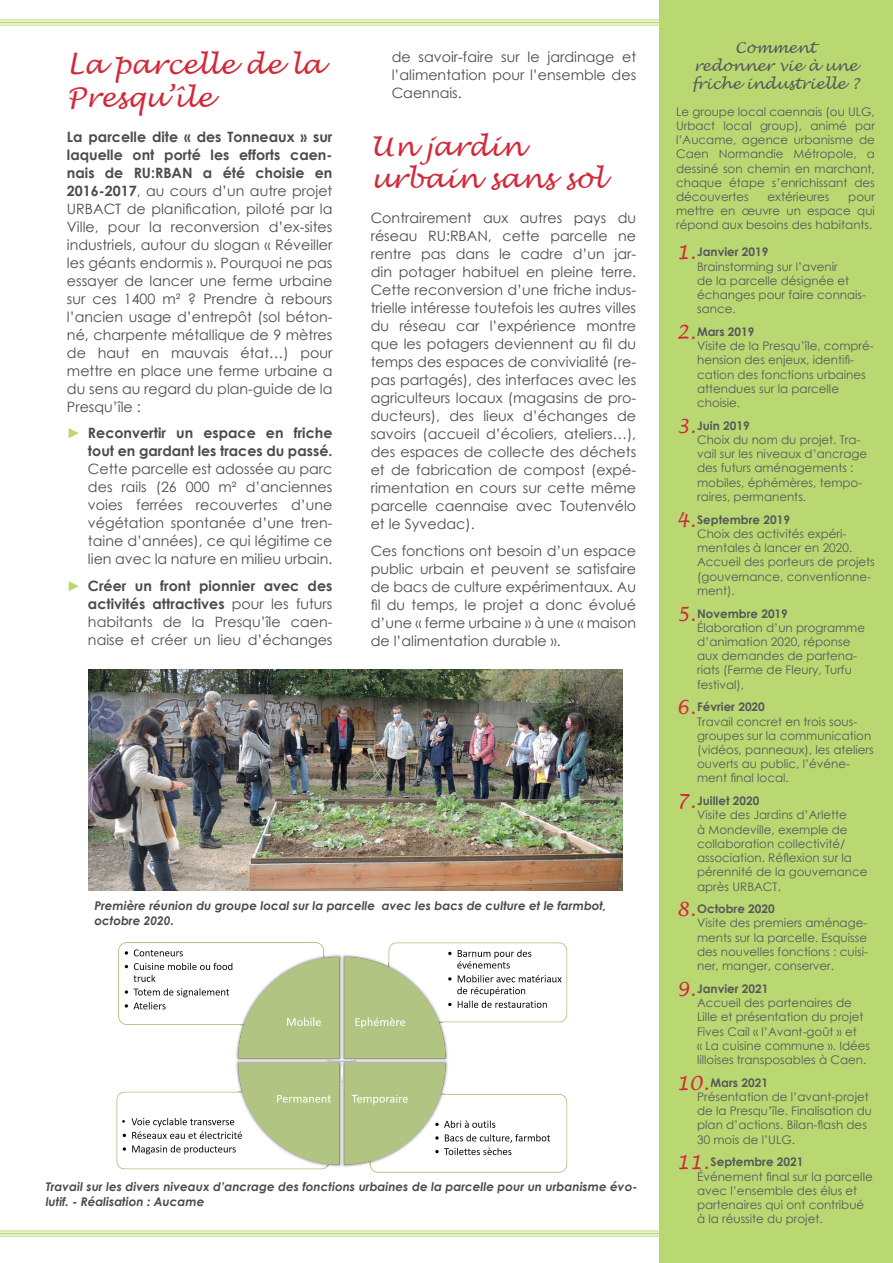
<style>
.page{position:relative;width:893px;height:1263px;background:#fff}
.page>*{position:absolute;margin:0;border:0;box-sizing:border-box;transform-origin:0 0}
.t1{font:italic 27px/32.4px "Lucida Handwriting";color:#d32839}
.t2{font:italic 15px/18px "Lucida Handwriting";color:#57585a;text-align:center}
.t3{font:14.25px/18px "Century Gothic";color:#4b4c4d;text-align:justify}
.t4{font:700 14.25px/18px "Century Gothic";color:#4b4c4d;text-align:right}
.t5{font:italic 700 12px/15px "Century Gothic";color:#4b4c4d}
.t6{font:11.85px/14.2px "Century Gothic";color:#57585a}
.s1{font-weight:700}
.s2{color:#bad872}
.s3{font-weight:700;color:#bad872}
.s4{font-family:"Lucida Handwriting";font-style:italic;font-size:19.5px;color:#d32839}
</style>
<div class="page">
<hr style="left:0;top:1230px;width:893px;height:1px;background:#bad872">
<hr style="left:0;top:1233px;width:893px;height:1px;background:#bad872">
<hr style="left:0;top:1236px;width:893px;height:1px;background:#bad872">
<hr style="left:0;top:20px;width:893px;height:1px;background:#bad872">
<hr style="left:0;top:22px;width:893px;height:1px;background:#bad872">
<hr style="left:0;top:25px;width:893px;height:1px;background:#bad872">
<div style="left:659px;top:0;width:234px;height:1263px;background:#bad872"></div>
<img style="left:116px;top:943px;width:452px;height:230px">
<img style="left:88px;top:669px;width:535px;height:222px">
<h1 class="t1" style="left:67px;top:49px;width:258px">La parcelle de la<br>Presqu’île</h1>
<p class="t3" style="left:67px;top:127px;width:267px"><span class="s1">La parcelle dite « des Tonneaux » sur laquelle ont porté les efforts caen&shy;nais de RU:RBAN a été choisie en 2016-2017</span>, au cours d’un autre projet URBACT de planification, piloté par la Ville, pour la reconversion d’ex-sites industriels, autour du slogan « Réveiller les géants endormis ». Pourquoi ne pas essayer de lancer une ferme urbaine sur ces 1400 m² ? Prendre à rebours l’ancien usage d’entrepôt (sol béton&shy;né, charpente métallique de 9 mètres de haut en mauvais état…) pour mettre en place une ferme urbaine a du sens au regard du plan-guide de la Presqu’île :</p>
<p class="t4" style="left:67px;top:423px;width:267px"><span class="s2">►</span> Reconvertir un espace en friche tout en gardant les traces du passé.</p>
<p class="t3" style="left:88px;top:460px;width:246px">Cette parcelle est adossée au parc des rails (26 000 m² d’anciennes voies ferrées recouvertes d’une végétation spontanée d’une tren&shy;taine d’années), ce qui légitime ce lien avec la nature en milieu urbain.</p>
<p class="t3" style="left:88px;top:576px;width:246px;text-indent:-21px"><span class="s3">►</span> <span class="s1">Créer un front pionnier avec des activités attractives</span> pour les futurs habitants de la Presqu’île caen&shy;naise et créer un lieu d’échanges</p>
<p class="t3" style="left:392px;top:47px;width:246px">de savoir-faire sur le jardinage et l’alimentation pour l’ensemble des Caennais.</p>
<h1 class="t1" style="left:371px;top:131px;width:235px">Un jardin urbain sans sol</h1>
<p class="t3" style="left:371px;top:209px;width:267px">Contrairement aux autres pays du réseau RU:RBAN, cette parcelle ne rentre pas dans le cadre d’un jar&shy;din potager habituel en pleine terre.<br>Cette reconversion d’une friche indus&shy;trielle intéresse toutefois les autres villes du réseau car l’expérience montre que les potagers deviennent au fil du temps des espaces de convivialité (re&shy;pas partagés), des interfaces avec les agriculteurs locaux (magasins de pro&shy;ducteurs), des lieux d’échanges de savoirs (accueil d’écoliers, ateliers…), des espaces de collecte des déchets et de fabrication de compost (expé&shy;rimentation en cours sur cette même parcelle caennaise avec Toutenvélo et le Syvedac).</p>
<p class="t3" style="left:371px;top:541px;width:267px">Ces fonctions ont besoin d’un espace public urbain et peuvent se satisfaire de bacs de culture expérimentaux. Au fil du temps, le projet a donc évolué d’une « ferme urbaine » à une « maison de l’alimentation durable ».</p>
<p class="t5" style="left:94px;top:897px;width:514px">Première réunion du groupe local sur la parcelle avec les bacs de culture et le farmbot, octobre 2020.</p>
<p class="t5" style="left:46px;top:1179px;width:593px">Travail sur les divers niveaux d’ancrage des fonctions urbaines de la parcelle pour un urbanisme évo&shy;lutif. - Réalisation : Aucame</p>
<p class="t2" style="left:692px;top:39px;width:168px">Comment<br>redonner vie à une friche industrielle ?</p>
<p class="t6" style="left:676px;top:104px;width:200px;text-align:justify">Le groupe local caennais (ou ULG, Urbact local group), animé par l’Aucame, agence urbanisme de Caen Normandie Métropole, a dessiné son chemin en marchant, chaque étape s’enrichissant des découvertes</p>
<p class="t6" style="left:768px;top:189px;width:63px">extérieures</p>
<p class="t6" style="left:676px;top:189px;width:200px;text-align:justify;text-indent:172px">pour mettre en œuvre un espace qui répond aux besoins des habitants.</p>
<p class="t6" style="left:697px;top:245px;width:170px;text-indent:-21px"><span class="s4">1.</span> <span class="s1">Janvier 2019<br></span>Brainstorming sur l’avenir<br>de la parcelle désignée et échanges pour faire connais&shy;sance.</p>
<p class="t6" style="left:697px;top:324px;width:178px;text-indent:-21px"><span class="s4">2.</span><span class="s1">Mars 2019<br></span>Visite de la Presqu’île, compré&shy;hension des enjeux, identifi&shy;cation des fonctions urbaines attendues sur la parcelle choisie.</p>
<p class="t6" style="left:697px;top:418px;width:172px;text-indent:-21px"><span class="s4">3.</span> <span class="s1">Juin 2019<br></span>Choix du nom du projet. Tra&shy;vail sur les niveaux d’ancrage des futurs aménagements : mobiles, éphémères, tempo&shy;raires, permanents.</p>
<p class="t6" style="left:697px;top:512px;width:179px;text-indent:-21px"><span class="s4">4.</span><span class="s1">Septembre 2019<br></span>Choix des activités expéri&shy;mentales à lancer en 2020.<br>Accueil des porteurs de projets (gouvernance, conventionne&shy;ment).</p>
<p class="t6" style="left:697px;top:606px;width:169px;text-indent:-21px"><span class="s4">5.</span><span class="s1">Novembre 2019<br></span>Élaboration d’un programme d’animation 2020, réponse aux demandes de partena&shy;riats (Ferme de Fleury, Turfu festival),</p>
<p class="t6" style="left:697px;top:700px;width:178px;text-indent:-21px"><span class="s4">6.</span> <span class="s1">Février 2020<br></span>Travail concret en trois sous&shy;groupes sur la communication (vidéos, panneaux), les ateliers ouverts au public, l’événe&shy;ment final local.</p>
<p class="t6" style="left:697px;top:793px;width:172px;text-indent:-21px"><span class="s4">7.</span> <span class="s1">Juillet 2020<br></span>Visite des Jardins d’Arlette<br>à Mondeville, exemple de collaboration collectivité/ association. Réflexion sur la pérennité de la gouvernance après URBACT.</p>
<p class="t6" style="left:697px;top:902px;width:172px;text-indent:-21px"><span class="s4">8.</span><span class="s1">Octobre 2020<br></span>Visite des premiers aménage&shy;ments sur la parcelle. Esquisse des nouvelles fonctions : cuisi&shy;ner, manger, conserver.</p>
<p class="t6" style="left:697px;top:981px;width:175px;text-indent:-21px"><span class="s4">9.</span> <span class="s1">Janvier 2021<br></span>Accueil des partenaires de<br>Lille et présentation du projet<br>Fives Cail « l’Avant-goût » et<br>« La cuisine commune ». Idées lilloises transposables à Caen.</p>
<p class="t6" style="left:697px;top:1075px;width:177px;text-indent:-21px"><span class="s4">10.</span><span class="s1">Mars 2021<br></span>Présentation de l’avant-projet de la Presqu’île. Finalisation du plan d’actions. Bilan-flash des<br>30 mois de l’ULG.</p>
<p class="t6" style="left:697px;top:1155px;width:177px;text-indent:-21px"><span class="s4">11.</span> <span class="s1">Septembre 2021<br></span>Événement final sur la parcelle avec l’ensemble des élus et partenaires qui ont contribué à la réussite du projet.</p>
</div>
